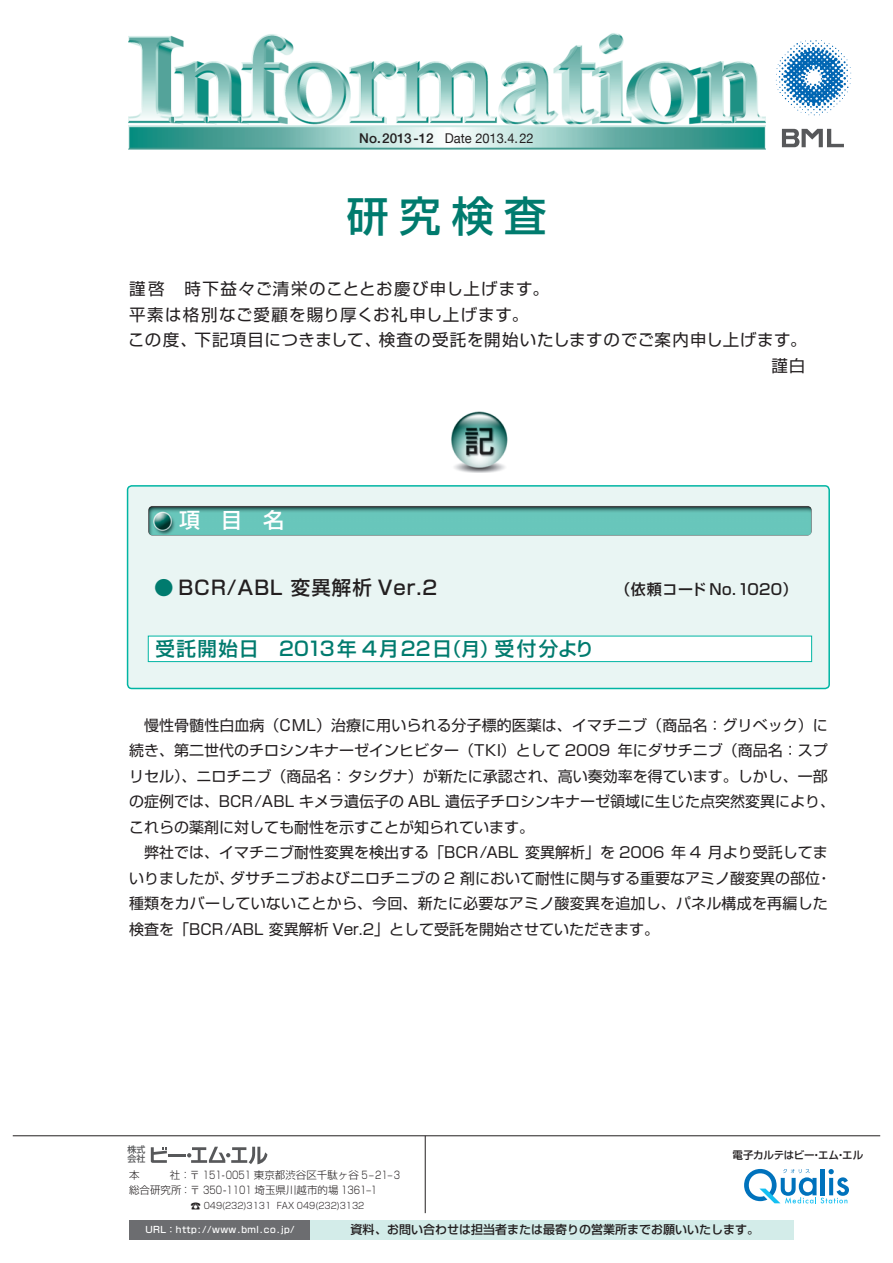
<style>
.page{position:relative;width:893px;height:1263px;background:#fff}
.page>*{position:absolute;margin:0;border:0;box-sizing:border-box;transform-origin:0 0}
.t1{font:500 42px "Shin Go Pro";color:#007b6e}
.t2{font:500 21px "Shin Go Pro";color:#fff}
.t3{font:500 19.5px "Shin Go Pro";letter-spacing:.075em;color:#007b6e}
.t4{font:500 19.5px "Shin Go Pro";letter-spacing:.05em;color:#231f20}
.t5{font:16.5px "Shin Go Pro";letter-spacing:.055em;color:#231f20}
.t6{font:15px/25.5px "Shin Go Pro";color:#231f20}
.t7{font:500 15px "Shin Go Pro";letter-spacing:.025em;color:#231f20}
.t8{font:13.5px "Helvetica Neue";color:#231f20;scale:.95 1}
.t9{font:500 12px "Shin Go Pro";color:#231f20}
.t10{font:300 10.5px/15px "Shin Go Pro";color:#231f20}
.t11{font:500 10.5px "Shin Go Pro";letter-spacing:-.025em;color:#231f20}
.t12{font:300 9px "Shin Go Pro";color:#231f20;scale:.9 1}
.t13{font:500 9px "Shin Go Pro";letter-spacing:.05em;color:#fff}
.t14{font:500 9px/9.4px "Shin Go Pro";color:#57585a}
.s1{font-weight:500}
.s2{color:#007b6e}
.s3{font-size:18.6px}
.s4{font-size:10.5px}
</style>
<div class="page">
<div style="left:128px;top:486px;width:701px;height:202px;background:#e9f5f3;border-radius:4px"></div>
<div style="left:127px;top:485px;width:703px;height:204px;border:2px solid #00b5a3;border-radius:4px"></div>
<img style="left:451px;top:411px;width:57px;height:61px">
<img style="left:128px;top:33px;width:663px;height:117px">
<svg style="left:776px;top:40px;width:75px;height:75px"></svg>
<svg style="left:782px;top:129px;width:62px;height:18px"></svg>
<hr style="left:425px;top:1136px;width:1px;height:77px;background:#231f20">
<hr style="left:13px;top:1135px;width:867px;height:1px;background:#231f20">
<div style="left:148px;top:636px;width:664px;height:26px;background:#fff"></div>
<div style="left:148px;top:636px;width:664px;height:26px;border:1px solid #00b5a3"></div>
<img style="left:148px;top:506px;width:664px;height:29px">
<div style="left:310px;top:1220px;width:484px;height:19px;background:#d3ece9"></div>
<div style="left:130px;top:1220px;width:180px;height:19px;background:#6c6d70"></div>
<svg style="left:744px;top:1169px;width:105px;height:34px"></svg>
<svg style="left:151px;top:1147px;width:16px;height:16px"></svg>
<hr style="left:168px;top:1154px;width:17px;height:3px;background:#57585a">
<svg style="left:187px;top:1147px;width:80px;height:17px"></svg>
<p class="t8" style="left:359px;top:130px;width:185px"><span class="s1">No.2013 -12</span> Date 2013.4.22</p>
<h1 class="t1" style="left:347px;top:182px;width:201px">研究検査</h1>
<p class="t5" style="left:129px;top:275px;width:421px">謹啓　時下益々ご清栄のこととお慶び申し上げます。</p>
<p class="t5" style="left:129px;top:301px;width:401px">平素は格別なご愛顧を賜り厚くお礼申し上げます。</p>
<p class="t5" style="left:128px;top:326px;width:680px">この度、下記項目につきまして、検査の受託を開始いたしますのでご案内申し上げます。</p>
<p class="t5" style="left:771px;top:352px;width:35px">謹白</p>
<h2 class="t2" style="left:179px;top:503px;width:107px">項　目　名</h2>
<h3 class="t4" style="left:154px;top:572px;width:285px"><span class="s2">●</span> BCR/ABL 変異解析 Ver.2</h3>
<p class="t7" style="left:615px;top:577px;width:184px">（依頼コード No.1020）</p>
<h3 class="t3" style="left:156px;top:633px;width:440px">受託開始日　2013年 4月22日<span class="s3">（月）</span>受付分より</h3>
<p class="t6" style="left:129px;top:710px;width:708px">　慢性骨髄性白血病（CML）治療に用いられる分子標的医薬は、イマチニブ（商品名：グリベック）に続き、第二世代のチロシンキナーゼインヒビター（TKI）として 2009 年にダサチニブ（商品名：スプリセル）、ニロチニブ（商品名：タシグナ）が新たに承認され、高い奏効率を得ています。しかし、一部の症例では、BCR/ABL キメラ遺伝子の ABL 遺伝子チロシンキナーゼ領域に生じた点突然変異により、これらの薬剤に対しても耐性を示すことが知られています。<br>　弊社では、イマチニブ耐性変異を検出する「BCR/ABL 変異解析」を 2006 年 4 月より受託してまいりましたが、ダサチニブおよびニロチニブの 2 剤において耐性に関与する重要なアミノ酸変異の部位・種類をカバーしていないことから、今回、新たに必要なアミノ酸変異を追加し、パネル構成を再編した検査を「BCR/ABL 変異解析 Ver.2」として受託を開始させていただきます。</p>
<p class="t14" style="left:127px;top:1143px;width:19px">株式会社</p>
<p class="t10" style="left:129px;top:1166px;width:272px">本 　　 社：〒 151-0051 東京都渋谷区千駄ヶ谷 5–21–3総合研究所：〒 350-1101 埼玉県川越市的場 1361–1</p>
<p class="t12" style="left:191px;top:1198px;width:195px"><span class="s4">☎</span> 049(232)3131　FAX 049(232)3132</p>
<p class="t11" style="left:732px;top:1146px;width:132px">電子カルテはビー・エム・エル</p>
<p class="t13" style="left:145px;top:1222px;width:151px">URL：http://www.bml.co.jp/</p>
<p class="t9" style="left:351px;top:1219px;width:410px">資料、お問い合わせは担当者または最寄りの営業所までお願いいたします。</p>
</div>
